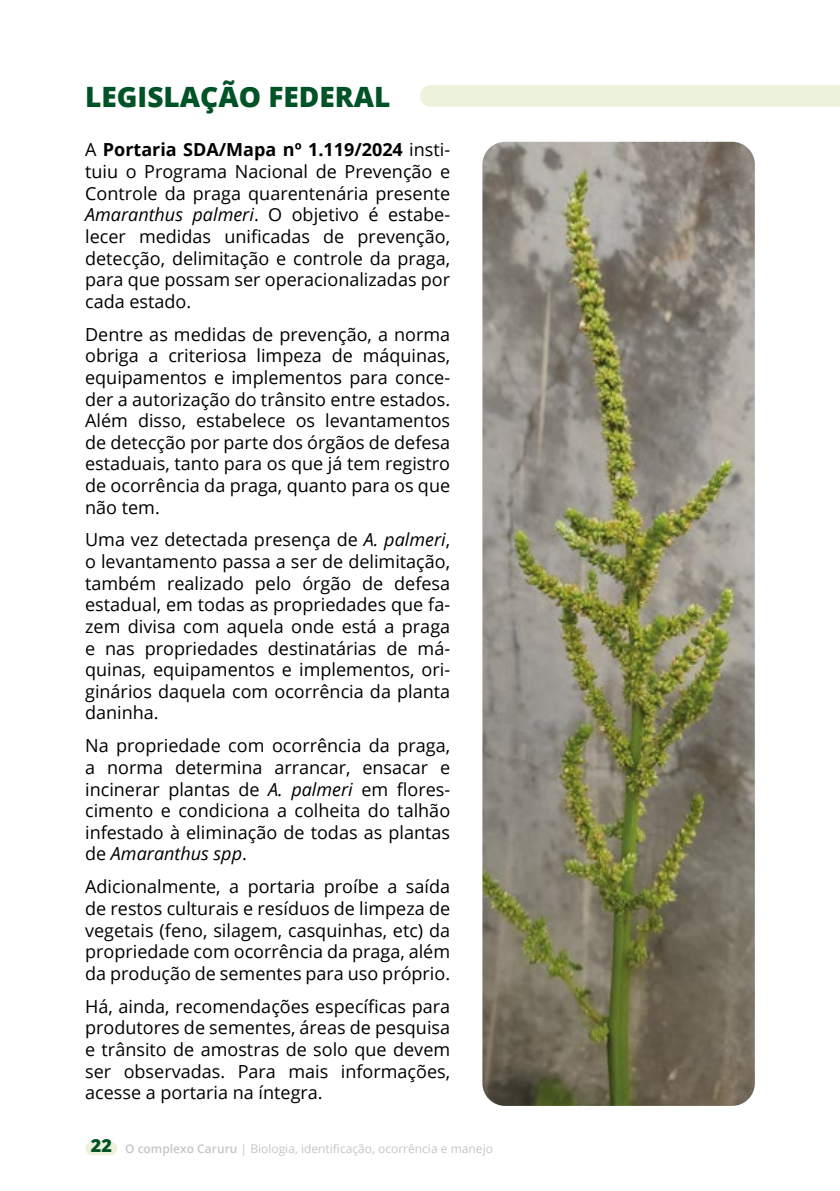
<style>
.page{position:relative;width:840px;height:1191px;background:#fff}
.page>*{position:absolute;margin:0;border:0;box-sizing:border-box;transform-origin:0 0}
.t1{font:800 28px "Open Sans";color:#005227}
.t2{font:18px/21.6px "Open Sans";color:#000;text-align:justify}
.t3{font:12px "Open Sans";color:#c6c6c6}
.s1{font-weight:700}
.s2{font-style:italic}
.s3{font-weight:800;font-size:18px;color:#005227}
.s4{font-weight:600}
</style>
<div class="page">
<img style="left:482px;top:142px;width:272px;height:964px">
<div style="left:420px;top:85px;width:419px;height:22px;background:#ecf3da"></div>
<div style="left:85px;top:1141px;width:32px;height:14px;background:#ecf3da;border-radius:7px"></div>
<h1 class="t1" style="left:85px;top:75px;width:306px">LEGISLAÇÃO FEDERAL</h1>
<p class="t2" style="left:85px;top:139px;width:366px">A <span class="s1">Portaria SDA/Mapa nº 1.119/2024</span> insti&shy;tuiu o Programa Nacional de Prevenção e Controle da praga quarentenária presente <span class="s2">Amaranthus palmeri</span>. O objetivo é estabe&shy;lecer medidas unificadas de prevenção, detecção, delimitação e controle da praga, para que possam ser operacionalizadas por cada estado.</p>
<p class="t2" style="left:85px;top:323px;width:366px">Dentre as medidas de prevenção, a norma obriga a criteriosa limpeza de máquinas, equipamentos e implementos para conce&shy;der a autorização do trânsito entre estados.<br>Além disso, estabelece os levantamentos de detecção por parte dos órgãos de defesa estaduais, tanto para os que já tem registro de ocorrência da praga, quanto para os que não tem.</p>
<p class="t2" style="left:85px;top:528px;width:366px">Uma vez detectada presença de <span class="s2">A. palmeri</span>, o levantamento passa a ser de delimitação, também realizado pelo órgão de defesa estadual, em todas as propriedades que fa&shy;zem divisa com aquela onde está a praga e nas propriedades destinatárias de má&shy;quinas, equipamentos e implementos, ori&shy;ginários daquela com ocorrência da planta daninha.</p>
<p class="t2" style="left:85px;top:734px;width:366px">Na propriedade com ocorrência da praga, a norma determina arrancar, ensacar e incinerar plantas de <span class="s2">A. palmeri</span> em flores&shy;cimento e condiciona a colheita do talhão infestado à eliminação de todas as plantas de <span class="s2">Amaranthus spp</span>.</p>
<p class="t2" style="left:85px;top:875px;width:366px">Adicionalmente, a portaria proíbe a saída de restos culturais e resíduos de limpeza de vegetais (feno, silagem, casquinhas, etc) da propriedade com ocorrência da praga, além da produção de sementes para uso próprio.</p>
<p class="t2" style="left:85px;top:995px;width:366px">Há, ainda, recomendações específicas para produtores de sementes, áreas de pesquisa e trânsito de amostras de solo que devem ser observadas. Para mais informações, acesse a portaria na íntegra.</p>
<p class="t3" style="left:91px;top:1140px;width:403px"><span class="s3">22</span> <span class="s4">O complexo Caruru</span> | Biologia, identificação, ocorrência e manejo</p>
</div>
